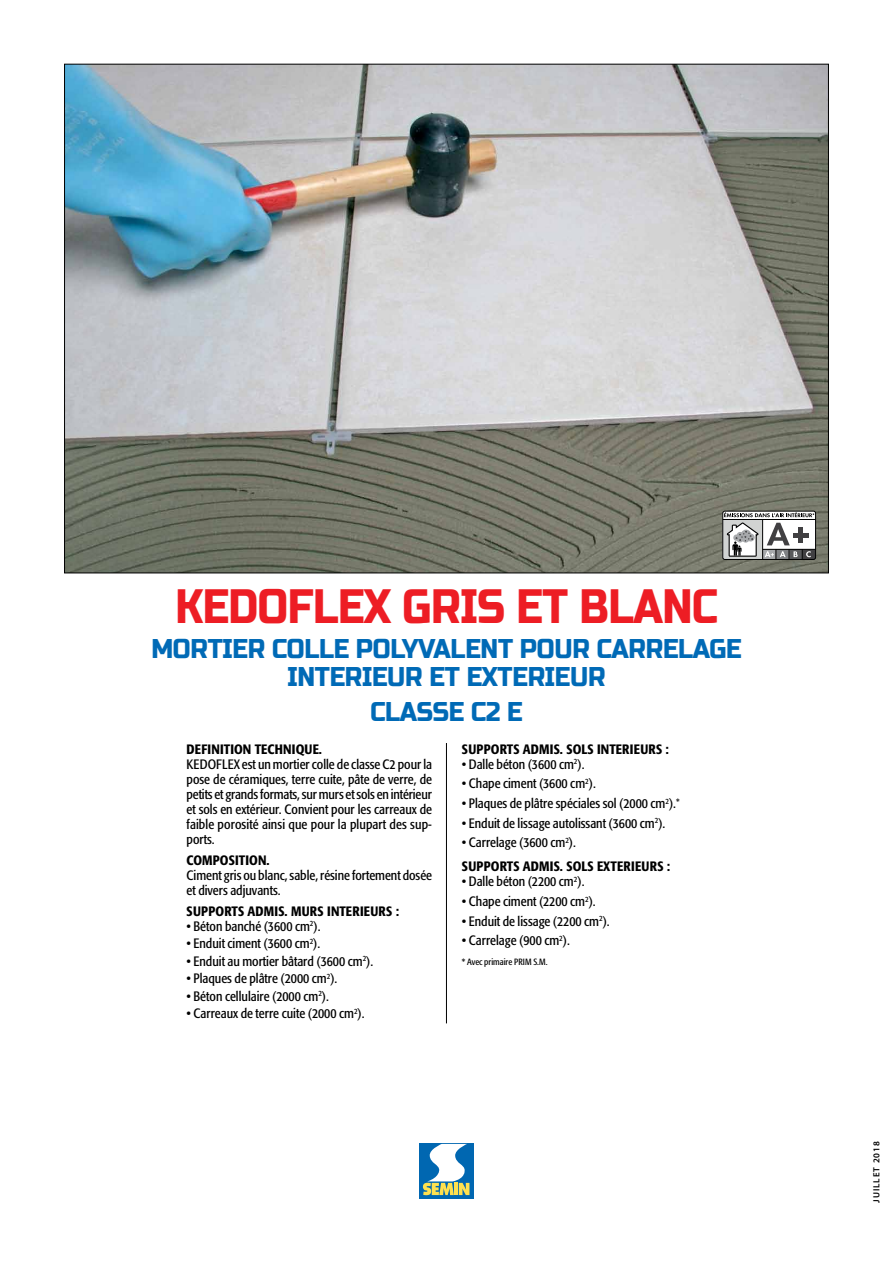
<style>
.page{position:relative;width:893px;height:1263px;background:#fff}
.page>*{position:absolute;margin:0;border:0;box-sizing:border-box;transform-origin:0 0}
.t1{font:48px "Russo One";letter-spacing:-.01em;color:#ed1d24;scale:.86 1}
.t2{font:27px/28.5px "Russo One";letter-spacing:-.01em;color:#006ab6;text-align:center;scale:.9 1}
.t3{font:condensed 13.5px/15px "Formata";color:#000;text-align:justify}
.t4{font:500 condensed 13.5px/24px "Formata";letter-spacing:.015em;color:#000}
.t5{font:condensed 9px "Formata";color:#000}
.t6{font:600 9px "Myriad Pro";letter-spacing:.1em;color:#000}
.s1{font-weight:400}
</style>
<div class="page">
<img style="left:66px;top:66px;width:761px;height:505px">
<hr style="left:446px;top:743px;width:1px;height:280px;background:#000">
<svg style="left:721px;top:512px;width:95px;height:48px"></svg>
<hr style="left:793px;top:533px;width:15px;height:4px;background:#414042">
<hr style="left:799px;top:527px;width:4px;height:16px;background:#414042">
<svg style="left:419px;top:1143px;width:55px;height:56px"></svg>
<h1 class="t1" style="left:175px;top:578px;width:632px">KEDOFLEX GRIS ET BLANC</h1>
<h2 class="t2" style="left:151px;top:635px;width:657px">MORTIER COLLE POLYVALENT POUR CARRELAGE<br>INTERIEUR ET EXTERIEUR</h2>
<h2 class="t2" style="left:370px;top:698px;width:171px">CLASSE C2 E</h2>
<p class="t4" style="left:187px;top:737px;width:137px">DEFINITION TECHNIQUE.</p>
<p class="t3" style="left:187px;top:756px;width:247px">KEDOFLEX est un mortier colle de classe C2 pour la pose de céramiques, terre cuite, pâte de verre, de petits et grands formats, sur murs et sols en intérieur et sols en extérieur. Convient pour les carreaux de faible porosité ainsi que pour la plupart des sup&shy;ports.</p>
<p class="t4" style="left:187px;top:848px;width:84px">COMPOSITION.</p>
<p class="t3" style="left:187px;top:867px;width:247px">Ciment gris ou blanc, sable, résine fortement dosée et divers adjuvants.</p>
<p class="t4" style="left:187px;top:899px;width:214px">SUPPORTS ADMIS. MURS INTERIEURS :</p>
<p class="t3" style="left:187px;top:918px;width:135px">• Béton banché (3600 cm<sup>2</sup>).</p>
<p class="t3" style="left:187px;top:936px;width:135px">• Enduit ciment (3600 cm<sup>2</sup>).</p>
<p class="t3" style="left:187px;top:953px;width:188px">• Enduit au mortier bâtard (3600 cm<sup>2</sup>).</p>
<p class="t3" style="left:187px;top:971px;width:152px">• Plaques de plâtre (2000 cm<sup>2</sup>).</p>
<p class="t3" style="left:187px;top:989px;width:144px">• Béton cellulaire (2000 cm<sup>2</sup>).</p>
<p class="t3" style="left:187px;top:1006px;width:180px">• Carreaux de terre cuite (2000 cm<sup>2</sup>).</p>
<p class="t4" style="left:462px;top:737px;width:209px">SUPPORTS ADMIS. SOLS INTERIEURS :</p>
<p class="t3" style="left:462px;top:756px;width:124px">• Dalle béton (3600 cm<sup>2</sup>).</p>
<p class="t3" style="left:462px;top:776px;width:135px">• Chape ciment (3600 cm<sup>2</sup>).</p>
<p class="t3" style="left:462px;top:796px;width:219px">• Plaques de plâtre spéciales sol (2000 cm<sup>2</sup>).<sup>*</sup></p>
<p class="t3" style="left:462px;top:816px;width:205px">• Enduit de lissage autolissant (3600 cm<sup>2</sup>).</p>
<p class="t4" style="left:462px;top:831px;width:210px"><span class="s1">• Carrelage (3600 cm</span><sup>2</sup><span class="s1">).<br></span>SUPPORTS ADMIS. SOLS EXTERIEURS :</p>
<p class="t3" style="left:462px;top:874px;width:124px">• Dalle béton (2200 cm<sup>2</sup>).</p>
<p class="t3" style="left:462px;top:894px;width:135px">• Chape ciment (2200 cm<sup>2</sup>).</p>
<p class="t3" style="left:462px;top:913px;width:149px">• Enduit de lissage (2200 cm<sup>2</sup>).</p>
<p class="t3" style="left:462px;top:933px;width:110px">• Carrelage (900 cm<sup>2</sup>).</p>
<p class="t5" style="left:462px;top:957px;width:87px">* Avec primaire PRIM S.M.</p>
<p class="t6" style="left:871px;top:1203px;width:63px;rotate:-90deg">JUILLET 2018</p>
</div>
